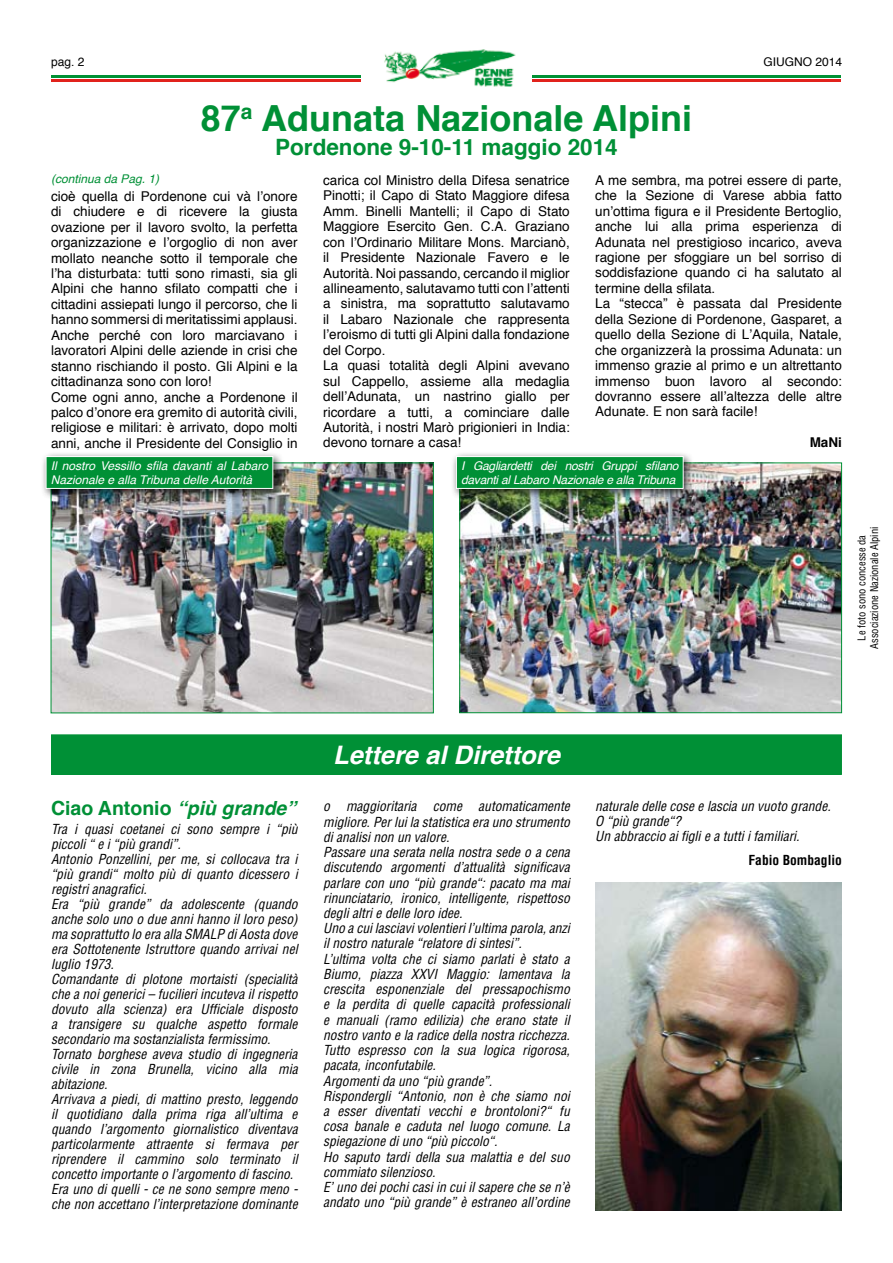
<style>
.page{position:relative;width:893px;height:1263px;background:#fff}
.page>*{position:absolute;margin:0;border:0;box-sizing:border-box;transform-origin:0 0}
.t1{font:700 36px "Helvetica";color:#009036}
.t2{font:italic 700 25.5px "Helvetica";color:#fff}
.t3{font:700 22.5px "Helvetica";color:#009036}
.t4{font:700 19.5px "Helvetica";color:#009036}
.t5{font:italic condensed 13.5px/15px "Helvetica";color:#000}
.t6{font:13.5px/15.5px "Helvetica";color:#000}
.t7{font:700 condensed 13.5px "Helvetica";color:#000}
.t8{font:700 13.5px "Helvetica";color:#000}
.t9{font:italic 12px/13.5px "Helvetica";letter-spacing:-.02em;color:#fff}
.t10{font:italic 12px/13.5px "Helvetica";color:#fff}
.t11{font:italic 12px "Helvetica";color:#009036}
.t12{font:12px "Helvetica";color:#000}
.t13{font:condensed 10.5px/12.6px "Helvetica";color:#000;text-align:center}
.s1{font-style:italic}
</style>
<div class="page">
<hr style="left:531px;top:80px;width:310px;height:2px;background:#e1221c">
<hr style="left:531px;top:75px;width:310px;height:3px;background:#009134">
<hr style="left:51px;top:80px;width:310px;height:2px;background:#e1221c">
<hr style="left:51px;top:75px;width:310px;height:3px;background:#009134">
<img style="left:384px;top:49px;width:148px;height:38px">
<div style="left:52px;top:735px;width:789px;height:39px;background:#009036"></div>
<div style="left:51px;top:734px;width:791px;height:41px;border:2px solid #009036"></div>
<img style="left:595px;top:882px;width:247px;height:329px">
<img style="left:53px;top:464px;width:379px;height:247px">
<div style="left:51px;top:462px;width:383px;height:251px;border:1px solid #009036"></div>
<img style="left:461px;top:464px;width:379px;height:247px">
<div style="left:459px;top:462px;width:383px;height:251px;border:1px solid #009036"></div>
<div style="left:40px;top:451px;width:244px;height:49px;background:#000;opacity:.75"></div>
<div style="left:46px;top:457px;width:227px;height:31px;background:#009036"></div>
<div style="left:46px;top:456px;width:227px;height:33px;border:1px solid #fff"></div>
<div style="left:451px;top:451px;width:243px;height:49px;background:#000;opacity:.75"></div>
<div style="left:456px;top:457px;width:227px;height:31px;background:#009036"></div>
<div style="left:456px;top:456px;width:228px;height:33px;border:1px solid #fff"></div>
<p class="t12" style="left:51px;top:52px;width:35px">pag. 2</p>
<p class="t12" style="left:763px;top:53px;width:80px">GIUGNO 2014</p>
<h1 class="t1" style="left:201px;top:89px;width:493px">87<sup>a</sup> Adunata Nazionale Alpini</h1>
<h3 class="t3" style="left:275px;top:129px;width:344px">Pordenone 9-10-11 maggio 2014</h3>
<p class="t6" style="left:51px;top:189px;width:248px">cioè quella di Pordenone cui và l’onore di chiudere e di ricevere la giusta ovazione per il lavoro svolto, la perfetta organizzazione e l’orgoglio di non aver mollato neanche sotto il temporale che l’ha disturbata: tutti sono rimasti, sia gli Alpini che hanno sfilato compatti che i cittadini assiepati lungo il percorso, che li hanno sommersi di meritatissimi applausi.<br>Anche perché con loro marciavano i lavoratori Alpini delle aziende in crisi che stanno rischiando il posto. Gli Alpini e la cittadinanza sono con loro!<br>Come ogni anno, anche a Pordenone il palco d’onore era gremito di autorità civili, religiose e militari: è arrivato, dopo molti anni, anche il Presidente del Consiglio in</p>
<p class="t11" style="left:51px;top:169px;width:110px">(continua da Pag. 1)</p>
<p class="t6" style="left:323px;top:173px;width:248px">carica col Ministro della Difesa senatrice Pinotti; il Capo di Stato Maggiore difesa Amm. Binelli Mantelli; il Capo di Stato Maggiore Esercito Gen. C.A. Graziano con l’Ordinario Militare Mons. Marcianò, il Presidente Nazionale Favero e le Autorità. Noi passando, cercando il miglior allineamento, salutavamo tutti con l’attenti a sinistra, ma soprattutto salutavamo il Labaro Nazionale che rappresenta l’eroismo di tutti gli Alpini dalla fondazione del Corpo.<br>La quasi totalità degli Alpini avevano sul Cappello, assieme alla medaglia dell’Adunata, un nastrino giallo per ricordare a tutti, a cominciare dalle Autorità, i nostri Marò prigionieri in India: devono tornare a casa!</p>
<p class="t6" style="left:595px;top:173px;width:248px">A me sembra, ma potrei essere di parte, che la Sezione di Varese abbia fatto un’ottima figura e il Presidente Bertoglio, anche lui alla prima esperienza di Adunata nel prestigioso incarico, aveva ragione per sfoggiare un bel sorriso di soddisfazione quando ci ha salutato al termine della sfilata.<br>La “stecca” è passata dal Presidente della Sezione di Pordenone, Gasparet, a quello della Sezione di L’Aquila, Natale, che organizzerà la prossima Adunata: un immenso grazie al primo e un altrettanto immenso buon lavoro al secondo: dovranno essere all’altezza delle altre Adunate. E non sarà facile!</p>
<p class="t8" style="left:810px;top:432px;width:34px">MaNi</p>
<p class="t10" style="left:51px;top:460px;width:219px">Il nostro Vessillo sfila davanti al Labaro<br>Nazionale e alla Tribuna delle Autorità</p>
<p class="t9" style="left:461px;top:460px;width:219px">I Gagliardetti dei nostri Gruppi sfilano davanti al Labaro Nazionale e alla Tribuna</p>
<p class="t13" style="left:855px;top:649px;width:123px;rotate:-90deg">Le foto sono concesse da<br>Associazione Nazionale Alpini</p>
<h3 class="t4" style="left:51px;top:792px;width:247px">Ciao Antonio <span class="s1">“più grande”</span></h3>
<p class="t5" style="left:51px;top:822px;width:248px">Tra i quasi coetanei ci sono sempre i “più piccoli “ e i “più grandi”.<br>Antonio Ponzellini, per me, si collocava tra i “più grandi“ molto più di quanto dicessero i registri anagrafici.<br>Era “più grande” da adolescente (quando anche solo uno o due anni hanno il loro peso) ma soprattutto lo era alla SMALP di Aosta dove era Sottotenente Istruttore quando arrivai nel luglio 1973.<br>Comandante di plotone mortaisti (specialità che a noi generici – fucilieri incuteva il rispetto dovuto alla scienza) era Ufficiale disposto a transigere su qualche aspetto formale secondario ma sostanzialista fermissimo.<br>Tornato borghese aveva studio di ingegneria civile in zona Brunella, vicino alla mia abitazione.<br>Arrivava a piedi, di mattino presto, leggendo il quotidiano dalla prima riga all’ultima e quando l’argomento giornalistico diventava particolarmente attraente si fermava per riprendere il cammino solo terminato il concetto importante o l’argomento di fascino.<br>Era uno di quelli - ce ne sono sempre meno - che non accettano l’interpretazione dominante</p>
<h2 class="t2" style="left:333px;top:734px;width:228px">Lettere al Direttore</h2>
<p class="t5" style="left:323px;top:798px;width:248px">o maggioritaria come automaticamente migliore. Per lui la statistica era uno strumento di analisi non un valore.<br>Passare una serata nella nostra sede o a cena discutendo argomenti d’attualità significava parlare con uno “più grande“: pacato ma mai rinunciatario, ironico, intelligente, rispettoso degli altri e delle loro idee.<br>Uno a cui lasciavi volentieri l’ultima parola, anzi il nostro naturale “relatore di sintesi”.<br>L’ultima volta che ci siamo parlati è stato a Biumo, piazza XXVI Maggio: lamentava la crescita esponenziale del pressapochismo e la perdita di quelle capacità professionali e manuali (ramo edilizia) che erano state il nostro vanto e la radice della nostra ricchezza.<br>Tutto espresso con la sua logica rigorosa, pacata, inconfutabile.<br>Argomenti da uno “più grande”.<br>Rispondergli “Antonio, non è che siamo noi a esser diventati vecchi e brontoloni?“ fu cosa banale e caduta nel luogo comune. La spiegazione di uno “più piccolo“.<br>Ho saputo tardi della sua malattia e del suo commiato silenzioso.<br>E’ uno dei pochi casi in cui il sapere che se n’è andato uno “più grande” è estraneo all’ordine</p>
<p class="t5" style="left:595px;top:799px;width:237px">naturale delle cose e lascia un vuoto grande.<br>O “più grande“?<br>Un abbraccio ai figli e a tutti i familiari.</p>
<p class="t7" style="left:748px;top:852px;width:95px">Fabio Bombaglio</p>
</div>
